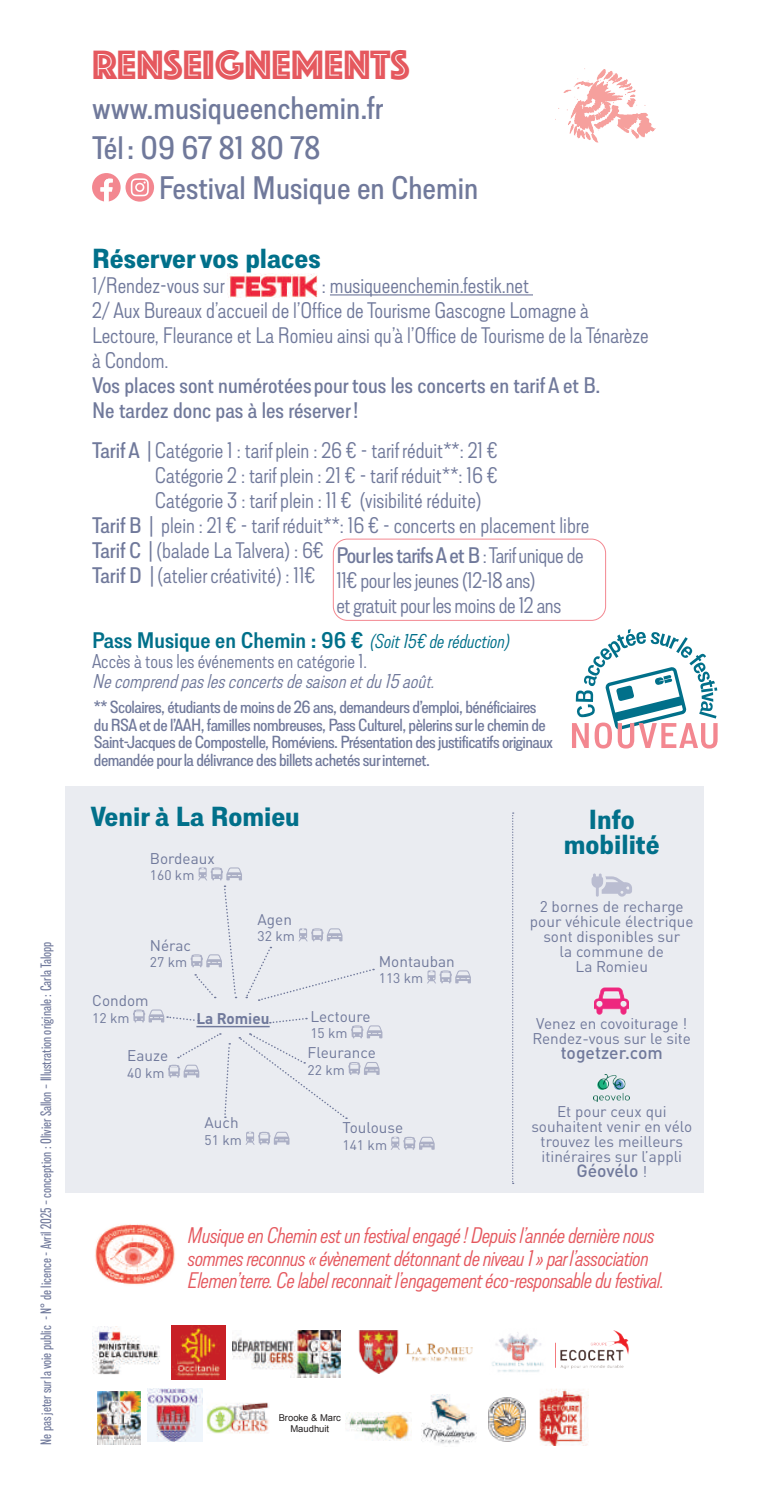
<style>
.page{position:relative;width:781px;height:1485px;background:#fff}
.page>*{position:absolute;margin:0;border:0;box-sizing:border-box;transform-origin:0 0}
.t1{font:42.5px "Phosphate Inline";color:#e5585e}
.t2{font:500 32.5px/40px "Lorimer No 2";color:#70799b}
.t3{font:700 27.5px/25px "Lorimer No 2";color:#01708a;text-align:center}
.t4{font:300 22.5px/25px "Lorimer No 2";color:#70799b}
.t5{font:italic 300 22.5px/22.5px "Lorimer No 2";letter-spacing:-.02em;color:#e5585e}
.t6{font:300 22.5px/25px "Lorimer No 2";letter-spacing:-.02em;color:#70799b}
.t7{font:500 22.5px/25px "Lorimer No 2";color:#70799b}
.t8{font:600 22.5px "Lorimer No 2";color:#01708a}
.t9{font:italic 300 20px "Lorimer No 2";color:#70799b}
.t10{font:300 20px "Lorimer No 2";color:#70799b}
.t11{font:italic 300 20px "Lorimer No 2";color:#01708a}
.t12{font:500 17.5px/17.5px "Lorimer No 2";letter-spacing:-.03em;color:#70799b}
.t13{font:500 17.5px "DIN Pro";color:#70799b}
.t14{font:15.25px/15px "DIN Pro";color:#70799b;text-align:center}
.t15{font:700 15.25px "DIN Pro";color:#70799b}
.t16{font:500 condensed 15px "Lorimer No 2";color:#70799b}
.t17{font:13.75px "DIN Pro";color:#70799b}
.t18{font:9.5px/11.2px "Arial";color:#231f20;text-align:center}
.s1{font-weight:500}
.s2{font-weight:400;font-size:15.25px}
</style>
<div class="page">
<div style="left:65px;top:786px;width:639px;height:406px;background:#eaecf1"></div>
<svg style="left:391px;top:1136px;width:43px;height:13px"></svg>
<svg style="left:246px;top:1131px;width:43px;height:13px"></svg>
<svg style="left:427px;top:970px;width:44px;height:13px"></svg>
<hr style="left:196px;top:1025px;width:74px;height:2px;background:#70799b">
<svg style="left:133px;top:1009px;width:66px;height:13px"></svg>
<svg style="left:168px;top:1033px;width:63px;height:84px"></svg>
<svg style="left:238px;top:1017px;width:144px;height:101px"></svg>
<svg style="left:191px;top:867px;width:183px;height:134px"></svg>
<svg style="left:591px;top:873px;width:41px;height:23px"></svg>
<img style="left:595px;top:987px;width:33px;height:28px">
<img style="left:593px;top:1074px;width:36px;height:27px">
<hr style="left:330px;top:294px;width:203px;height:1px;background:#70799b">
<svg style="left:92px;top:173px;width:29px;height:29px"></svg>
<svg style="left:125px;top:173px;width:29px;height:29px"></svg>
<svg style="left:131px;top:178px;width:18px;height:18px"></svg>
<img style="left:228px;top:273px;width:90px;height:25px">
<img style="left:555px;top:68px;width:101px;height:75px">
<img style="left:358px;top:1330px;width:115px;height:42px">
<svg style="left:290px;top:1330px;width:51px;height:48px"></svg>
<img style="left:233px;top:1330px;width:107px;height:46px">
<img style="left:172px;top:1325px;width:54px;height:54px">
<img style="left:92px;top:1326px;width:68px;height:49px">
<img style="left:492px;top:1332px;width:52px;height:40px">
<img style="left:345px;top:1412px;width:66px;height:28px">
<img style="left:97px;top:1391px;width:44px;height:53px">
<img style="left:148px;top:1388px;width:55px;height:53px">
<img style="left:207px;top:1402px;width:62px;height:31px">
<img style="left:555px;top:1330px;width:73px;height:37px">
<img style="left:421px;top:1394px;width:55px;height:50px">
<svg style="left:512px;top:812px;width:1px;height:371px"></svg>
<div style="left:333px;top:539px;width:273px;height:81px;border:1px solid #f38790;border-radius:14px"></div>
<img style="left:95px;top:1224px;width:80px;height:61px">
<img style="left:489px;top:1397px;width:37px;height:44px">
<img style="left:539px;top:1389px;width:49px;height:56px">
<svg style="left:572px;top:629px;width:145px;height:119px"></svg>
<p class="t16" style="left:38px;top:1444px;width:505px;rotate:-90deg">Ne pas jeter sur la voie public - N° de licence - Avril 2025 – conception : Olivier Sallon – Illustration originale : Carla Talopp</p>
<h1 class="t1" style="left:92px;top:35px;width:319px">RENSEIGNEMENTS</h1>
<h2 class="t2" style="left:92px;top:87px;width:293px">www.musiqueenchemin.fr<br>Tél : 09 67 81 80 78</h2>
<h2 class="t2" style="left:159px;top:167px;width:321px">Festival Musique en Chemin</h2>
<p class="t3" style="left:92px;top:245px;width:230px">Réserver vos places</p>
<p class="t4" style="left:92px;top:272px;width:134px">1/Rendez-vous sur</p>
<p class="t4" style="left:92px;top:272px;width:558px;text-indent:230px">: musiqueenchemin.festik.net<br>2/ Aux Bureaux d’accueil de l’Office de Tourisme Gascogne Lomagne à Lectoure, Fleurance et La Romieu ainsi qu’à l’Office de Tourisme de la Ténarèze à Condom.</p>
<p class="t7" style="left:92px;top:372px;width:509px">Vos places sont numérotées pour tous les concerts en tarif A et B.<br>Ne tardez donc pas à les réserver !</p>
<p class="t4" style="left:92px;top:437px;width:407px"><span class="s1">Tarif A</span> |Catégorie 1 : tarif plein : 26 € - tarif réduit**: 21 €</p>
<p class="t4" style="left:155px;top:462px;width:344px">Catégorie 2 : tarif plein : 21 € - tarif réduit**: 16 €</p>
<p class="t4" style="left:155px;top:487px;width:328px">Catégorie 3 : tarif plein : 11 € (visibilité réduite)</p>
<p class="t4" style="left:92px;top:512px;width:498px"><span class="s1">Tarif B</span> | plein : 21 € - tarif réduit**: 16 € - concerts en placement libre</p>
<p class="t4" style="left:92px;top:537px;width:233px"><span class="s1">Tarif C</span> |(balade La Talvera) : 6€</p>
<p class="t4" style="left:92px;top:562px;width:225px"><span class="s1">Tarif D</span> |(atelier créativité) : 11€</p>
<p class="t6" style="left:336px;top:542px;width:249px"><span class="s1">Pour les tarifs A et B</span> : Tarif unique de<br>11€ pour les jeunes (12-18 ans)<br>et gratuit pour les moins de 12 ans</p>
<p class="t11" style="left:371px;top:630px;width:141px">(Soit 15€ de réduction)</p>
<p class="t8" style="left:92px;top:627px;width:273px">Pass Musique en Chemin : 96 €</p>
<p class="t10" style="left:92px;top:649px;width:276px">Accès à tous les événements en catégorie 1.</p>
<p class="t9" style="left:92px;top:669px;width:348px">Necomprendpaslesconcertsdesaisonetdu15août.</p>
<p class="t12" style="left:94px;top:698px;width:460px">** Scolaires, étudiants de moins de 26 ans, demandeurs d’emploi, bénéficiaires du RSA et de l’AAH, familles nombreuses, Pass Culturel, pèlerins sur le chemin de Saint-Jacques de Compostelle, Roméviens. Présentation des justificatifs originaux demandée pour la délivrance des billets achetés sur internet.</p>
<p class="t3" style="left:90px;top:803px;width:211px">Venir à La Romieu</p>
<p class="t14" style="left:150px;top:849px;width:66px">Bordeaux</p>
<p class="t17" style="left:150px;top:864px;width:46px">160 km</p>
<p class="t3" style="left:564px;top:806px;width:97px">Info mobilité</p>
<p class="t14" style="left:150px;top:936px;width:43px">Nérac</p>
<p class="t17" style="left:150px;top:951px;width:39px">27 km</p>
<p class="t14" style="left:257px;top:910px;width:36px">Agen</p>
<p class="t17" style="left:257px;top:925px;width:39px">32 km</p>
<p class="t14" style="left:92px;top:991px;width:58px">Condom</p>
<p class="t17" style="left:92px;top:1006px;width:39px">12 km</p>
<p class="t14" style="left:127px;top:1046px;width:43px">Eauze</p>
<p class="t17" style="left:127px;top:1061px;width:39px">40 km</p>
<p class="t15" style="left:196px;top:1005px;width:75px">La Romieu</p>
<p class="t14" style="left:379px;top:952px;width:77px">Montauban</p>
<p class="t17" style="left:379px;top:967px;width:46px">113 km</p>
<p class="t14" style="left:310px;top:1007px;width:62px">Lectoure</p>
<p class="t17" style="left:310px;top:1022px;width:39px">15 km</p>
<p class="t14" style="left:307px;top:1043px;width:70px">Fleurance</p>
<p class="t17" style="left:307px;top:1059px;width:39px">22 km</p>
<p class="t14" style="left:204px;top:1113px;width:36px">Auch</p>
<p class="t17" style="left:204px;top:1128px;width:39px">51 km</p>
<p class="t14" style="left:342px;top:1118px;width:62px">Toulouse</p>
<p class="t17" style="left:342px;top:1133px;width:46px">141 km</p>
<p class="t14" style="left:530px;top:897px;width:165px">2 bornes de recharge pour véhicule électrique sont disponibles sur<br>la commune de<br>La Romieu</p>
<p class="t14" style="left:532px;top:1014px;width:160px;text-align:left">Venez en covoiturage !<br>Rendez-vous sur le site</p>
<p class="t13" style="left:560px;top:1038px;width:104px">togetzer.com</p>
<p class="t14" style="left:531px;top:1102px;width:162px">Et pour ceux qui souhaitent venir en vélo trouvez les meilleurs itinéraires sur l’appli</p>
<p class="t13" style="left:576px;top:1156px;width:72px">Géovélo <span class="s2">!</span></p>
<p class="t5" style="left:188px;top:1223px;width:477px">Musique en Chemin est un festival engagé ! Depuis l’année dernière nous sommes reconnus « évènement détonnant de niveau 1 » par l’association<br>Elemen’terre. Ce label reconnait l’engagement éco-responsable du festival.</p>
<p class="t18" style="left:279px;top:1411px;width:64px">Brooke &amp; Marc<br>Maudhuit</p>
</div>
